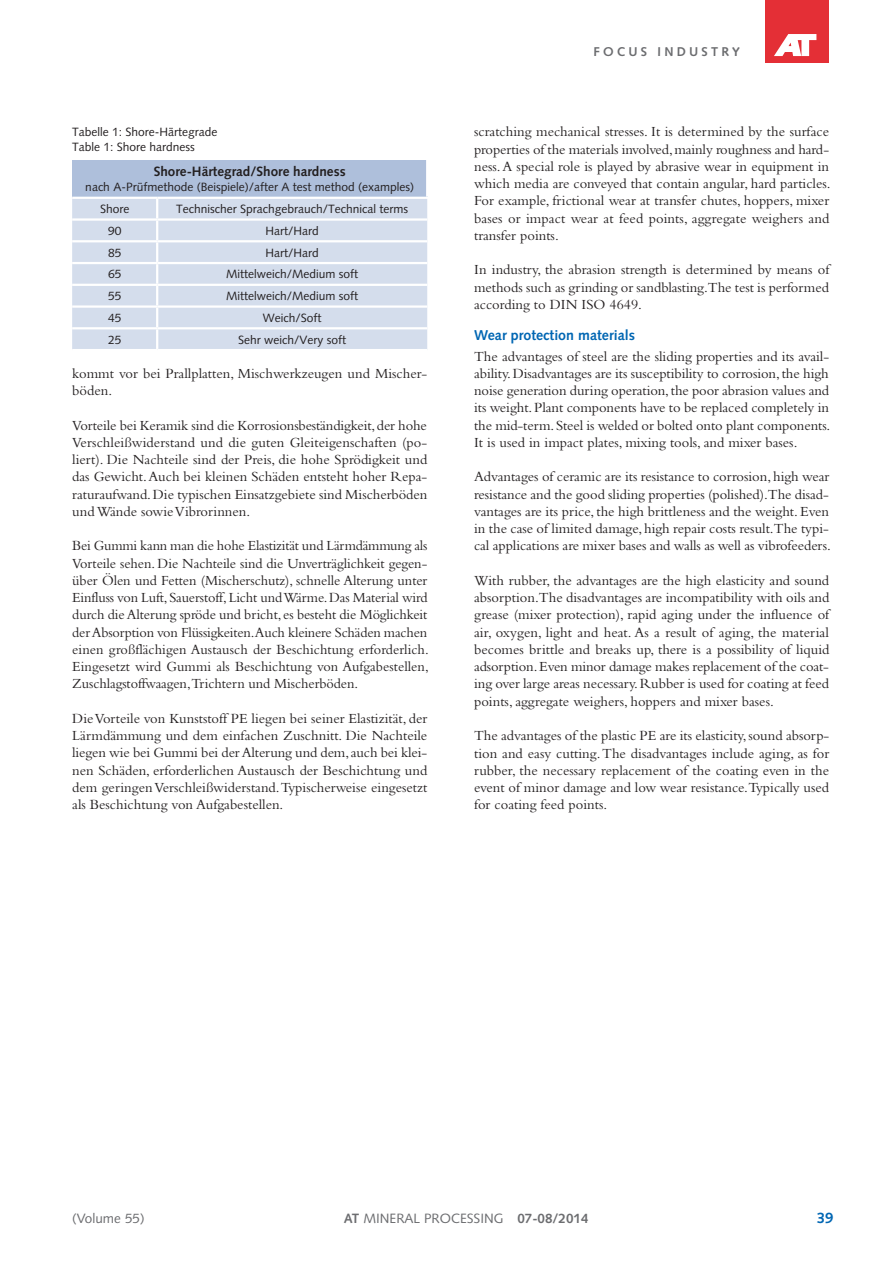
<style>
.page{position:relative;width:893px;height:1263px;background:#fff}
.page>*{position:absolute;margin:0;border:0;box-sizing:border-box;transform-origin:0 0}
.t1{font:700 15px "Syntax LT Std";color:#0166b3}
.t2{font:14.55px/17.2px "Bembo Std";color:#231f20;text-align:justify}
.t3{font:700 14.25px "Syntax LT Std";color:#0166b3}
.t4{font:13.5px "Syntax LT Std";color:#6c6d70}
.t5{font:700 13.5px "Syntax LT Std";color:#231f20}
.t6{font:700 12.75px "Syntax LT Std";letter-spacing:.25em;color:#6c6d70}
.t7{font:12px/21.8px "Syntax LT Std";color:#231f20}
.s1{font-weight:700}
</style>
<div class="page">
<div style="left:765px;top:0;width:64px;height:62px;background:#e42f36"></div>
<svg style="left:774px;top:34px;width:42px;height:22px"></svg>
<div style="left:72px;top:160px;width:355px;height:38px;background:#aebfdb"></div>
<div style="left:72px;top:199px;width:355px;height:150px;background:#d4ddec"></div>
<hr style="left:72px;top:240px;width:85px;height:2px;background:#fff">
<hr style="left:157px;top:240px;width:270px;height:2px;background:#fff">
<hr style="left:72px;top:262px;width:85px;height:2px;background:#fff">
<hr style="left:157px;top:262px;width:270px;height:2px;background:#fff">
<hr style="left:72px;top:284px;width:85px;height:2px;background:#fff">
<hr style="left:157px;top:284px;width:270px;height:2px;background:#fff">
<hr style="left:72px;top:305px;width:85px;height:3px;background:#fff">
<hr style="left:157px;top:305px;width:270px;height:3px;background:#fff">
<hr style="left:72px;top:327px;width:85px;height:2px;background:#fff">
<hr style="left:157px;top:327px;width:270px;height:2px;background:#fff">
<hr style="left:72px;top:197px;width:85px;height:2px;background:#fff">
<hr style="left:157px;top:197px;width:271px;height:2px;background:#fff">
<hr style="left:72px;top:218px;width:85px;height:3px;background:#fff">
<hr style="left:157px;top:218px;width:270px;height:3px;background:#fff">
<hr style="left:426px;top:160px;width:2px;height:37px;background:#fff">
<svg style="left:156px;top:199px;width:2px;height:41px"></svg>
<hr style="left:156px;top:242px;width:2px;height:20px;background:#fff">
<hr style="left:156px;top:264px;width:2px;height:20px;background:#fff">
<svg style="left:156px;top:286px;width:2px;height:41px"></svg>
<hr style="left:156px;top:329px;width:2px;height:20px;background:#fff">
<p class="t7" style="left:72px;top:124px;width:147px;line-height:15px">Tabelle 1: Shore-Härtegrade<br>Table 1: Shore hardness</p>
<p class="t5" style="left:154px;top:164px;width:193px">Shore-Härtegrad/Shore hardness</p>
<p class="t7" style="left:100px;top:176px;width:316px;text-indent:-15px">nach A-Prüfmethode (Beispiele)/after A test method (examples)<br>Shore</p>
<p class="t7" style="left:176px;top:198px;width:234px">Technischer Sprachgebrauch/Technical terms</p>
<p class="t7" style="left:108px;top:220px;width:15px">90</p>
<p class="t7" style="left:266px;top:220px;width:55px">Hart/Hard</p>
<p class="t7" style="left:108px;top:242px;width:15px">85</p>
<p class="t7" style="left:266px;top:242px;width:55px">Hart/Hard</p>
<p class="t7" style="left:108px;top:263px;width:15px">65</p>
<p class="t7" style="left:226px;top:263px;width:133px">Mittelweich/Medium soft</p>
<p class="t7" style="left:108px;top:285px;width:15px">55</p>
<p class="t7" style="left:226px;top:285px;width:133px">Mittelweich/Medium soft</p>
<p class="t7" style="left:108px;top:307px;width:15px">45</p>
<p class="t7" style="left:263px;top:307px;width:60px">Weich/Soft</p>
<p class="t7" style="left:108px;top:329px;width:15px">25</p>
<p class="t7" style="left:238px;top:329px;width:109px">Sehr weich/Very soft</p>
<p class="t2" style="left:72px;top:364px;width:357px">kommt vor bei Prallplatten, Mischwerkzeugen und Mischer&shy;böden.</p>
<p class="t2" style="left:72px;top:416px;width:357px">Vorteile bei Keramik sind die Korrosionsbeständigkeit, der hohe Verschleißwiderstand und die guten Gleiteigenschaften (po&shy;liert). Die Nachteile sind der Preis, die hohe Sprödigkeit und das Gewicht. Auch bei kleinen Schäden entsteht hoher Repa&shy;raturaufwand. Die typischen Einsatzgebiete sind Mischerböden und Wände sowie Vibrorinnen.</p>
<p class="t2" style="left:72px;top:537px;width:358px">Bei Gummi kann man die hohe Elastizität und Lärmdämmung als Vorteile sehen. Die Nachteile sind die Unverträglichkeit gegen&shy;über Ölen und Fetten (Mischerschutz), schnelle Alterung unter Einfluss von Luft, Sauerstoff, Licht und Wärme. Das Material wird durch die Alterung spröde und bricht, es besteht die Möglichkeit der Absorption von Flüssigkeiten.Auch kleinere Schäden machen einen großflächigen Austausch der Beschichtung erforderlich.<br>Eingesetzt wird Gummi als Beschichtung von Aufgabestellen, Zuschlagstoffwaagen,Trichtern und Mischerböden.</p>
<p class="t2" style="left:72px;top:709px;width:357px">Die Vorteile von Kunststoff PE liegen bei seiner Elastizität, der Lärmdämmung und dem einfachen Zuschnitt. Die Nachteile liegen wie bei Gummi bei der Alterung und dem, auch bei klei&shy;nen Schäden, erforderlichen Austausch der Beschichtung und dem geringen Verschleißwiderstand. Typischerweise eingesetzt als Beschichtung von Aufgabestellen.</p>
<p class="t6" style="left:593px;top:45px;width:148px">FOCUS INDUSTRY</p>
<p class="t2" style="left:474px;top:123px;width:358px">scratching mechanical stresses. It is determined by the surface properties of the materials involved, mainly roughness and hard&shy;ness. A special role is played by abrasive wear in equipment in which media are conveyed that contain angular, hard particles.<br>For example, frictional wear at transfer chutes, hoppers, mixer bases or impact wear at feed points, aggregate weighers and transfer points.</p>
<p class="t2" style="left:474px;top:261px;width:357px">In industry, the abrasion strength is determined by means of methods such as grinding or sandblasting.The test is performed according to DIN ISO 4649.</p>
<p class="t3" style="left:474px;top:327px;width:162px">Wear protection materials</p>
<p class="t2" style="left:474px;top:347px;width:358px">The advantages of steel are the sliding properties and its avail&shy;ability. Disadvantages are its susceptibility to corrosion, the high noise generation during operation, the poor abrasion values and its weight. Plant components have to be replaced completely in the mid-term. Steel is welded or bolted onto plant components.<br>It is used in impact plates, mixing tools, and mixer bases.</p>
<p class="t2" style="left:474px;top:468px;width:358px;text-align:left">Advantages of ceramic are its resistance to corrosion, high wear resistance and the good sliding properties (polished).The disad&shy;vantages are its price, the high brittleness and the weight. Even in the case of limited damage, high repair costs result.The typi&shy;cal applications are mixer bases and walls as well as vibrofeeders.</p>
<p class="t2" style="left:474px;top:571px;width:357px">With rubber, the advantages are the high elasticity and sound absorption.The disadvantages are incompatibility with oils and grease (mixer protection), rapid aging under the influence of air, oxygen, light and heat. As a result of aging, the material becomes brittle and breaks up, there is a possibility of liquid adsorption. Even minor damage makes replacement of the coat&shy;ing over large areas necessary. Rubber is used for coating at feed points, aggregate weighers, hoppers and mixer bases.</p>
<p class="t2" style="left:474px;top:727px;width:357px">The advantages of the plastic PE are its elasticity, sound absorp&shy;tion and easy cutting. The disadvantages include aging, as for rubber, the necessary replacement of the coating even in the event of minor damage and low wear resistance.Typically used for coating feed points.</p>
<p class="t4" style="left:72px;top:1210px;width:74px">(Volume 55)</p>
<p class="t4" style="left:344px;top:1210px;width:246px"><span class="s1">AT</span> MINERAL PROCESSING <span class="s1">07-08/2014</span></p>
<p class="t1" style="left:817px;top:1209px;width:18px">39</p>
</div>
